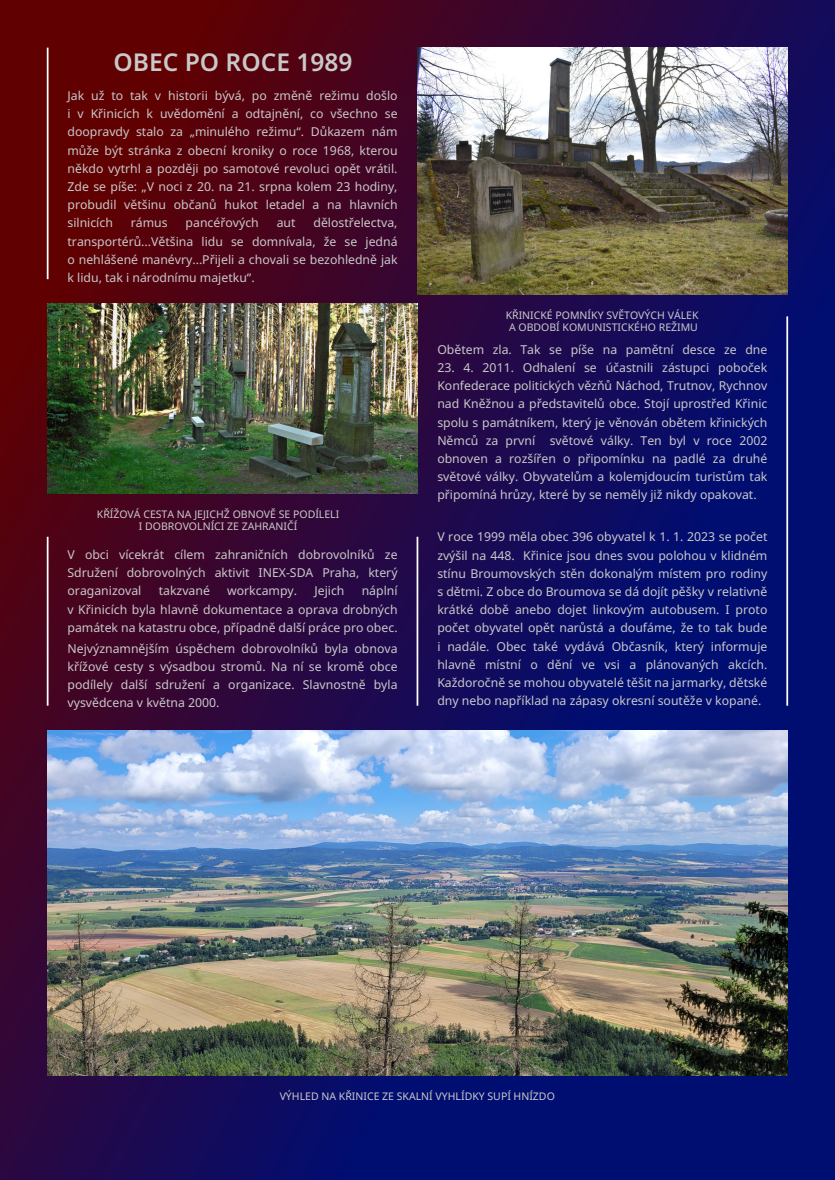
<style>
.page{position:relative;width:835px;height:1180px;background:#fff}
.page>*{position:absolute;margin:0;border:0;box-sizing:border-box;transform-origin:0 0}
.t1{font:600 24.5px "Noto Sans";color:#c9c9c9}
.t2{font:12.25px/18.2px "Noto Sans";color:#c9c9c9;text-align:justify}
.t3{font:10.5px/11.3px "Noto Sans";color:#c9c9c9;text-align:center}
</style>
<div class="page">
<img style="left:0;top:0;width:834px;height:1180px">
<hr style="left:47px;top:537px;width:1px;height:169px;background:#fff">
<hr style="left:47px;top:48px;width:2px;height:231px;background:#fff">
<hr style="left:416px;top:537px;width:2px;height:169px;background:#fff">
<hr style="left:786px;top:316px;width:2px;height:390px;background:#fff">
<img style="left:417px;top:48px;width:370px;height:246px">
<img style="left:48px;top:730px;width:739px;height:345px">
<img style="left:48px;top:304px;width:369px;height:189px">
<h1 class="t1" style="left:113px;top:44px;width:240px">OBEC PO ROCE 1989</h1>
<p class="t2" style="left:67px;top:86px;width:331px">Jak už to tak v historii bývá, po změně režimu došlo i v Křinicích k uvědomění a odtajnění, co všechno se doopravdy stalo za „minulého režimu“. Důkazem nám může být stránka z obecní kroniky o roce 1968, kterou někdo vytrhl a později po samotové revoluci opět vrátil.<br>Zde se píše: „V noci z 20. na 21. srpna kolem 23 hodiny, probudil většinu občanů hukot letadel a na hlavních silnicích</p>
<p class="t2" style="left:67px;top:214px;width:331px;text-indent:246px">dělostřelectva, transportérů...Většina lidu se domnívala, že se jedná o nehlášené manévry...Přijeli a chovali se bezohledně jak k lidu, tak i národnímu majetku“.</p>
<p class="t2" style="left:131px;top:214px;width:38px">rámus</p>
<p class="t2" style="left:186px;top:214px;width:75px">pancéřových</p>
<p class="t2" style="left:277px;top:214px;width:20px">aut</p>
<p class="t3" style="left:97px;top:508px;width:244px">KŘÍŽOVÁ CESTA NA JEJICHŽ OBNOVĚ SE PODÍLELI<br>I DOBROVOLNÍCI ZE ZAHRANIČÍ</p>
<p class="t2" style="left:67px;top:545px;width:331px">V obci vícekrát cílem zahraničních dobrovolníků ze Sdružení dobrovolných aktivit INEX-SDA Praha, který oraganizoval</p>
<p class="t2" style="left:67px;top:581px;width:331px;text-indent:294px">náplní v Křinicích byla hlavně dokumentace a oprava drobných památek na katastru obce, případně další práce pro obec.</p>
<p class="t2" style="left:67px;top:639px;width:331px">Nejvýznamnějším úspěchem dobrovolníků byla obnova křížové cesty s výsadbou stromů. Na ní se kromě obce podílely další sdružení a organizace. Slavnostně byla vysvědcena v května 2000.</p>
<p class="t2" style="left:159px;top:581px;width:53px">takzvané</p>
<p class="t2" style="left:227px;top:581px;width:71px">workcampy.</p>
<p class="t2" style="left:314px;top:581px;width:32px">Jejich</p>
<p class="t3" style="left:505px;top:310px;width:194px">KŘINICKÉ POMNÍKY SVĚTOVÝCH VÁLEK<br>A OBDOBÍ KOMUNISTICKÉHO REŽIMU</p>
<p class="t2" style="left:437px;top:340px;width:331px">Obětem zla. Tak se píše na pamětní desce ze dne</p>
<p class="t2" style="left:437px;top:358px;width:331px">23. 4. 2011. Odhalení se účastnili zástupci poboček Konfederace politických vězňů Náchod, Trutnov, Rychnov nad Kněžnou a představitelů obce. Stojí uprostřed Křinic spolu s památníkem, který je věnován obětem křinických Němců za první světové války. Ten byl v roce 2002 obnoven a rozšířen o připomínku na padlé za druhé světové války. Obyvatelům a kolemjdoucím turistům tak připomíná hrůzy, které by se neměly již nikdy opakovat.</p>
<p class="t2" style="left:437px;top:527px;width:331px">V roce 1999 měla obec 396 obyvatel k 1. 1. 2023 se počet zvýšil na 448. Křinice jsou dnes svou polohou v klidném stínu Broumovských stěn dokonalým místem pro rodiny s dětmi. Z obce do Broumova se dá dojít pěšky v relativně krátké době anebo dojet linkovým autobusem. I proto počet obyvatel opět narůstá a doufáme, že to tak bude i nadále. Obec také vydává Občasník, který informuje hlavně místní o dění ve vsi a plánovaných akcích.<br>Každoročně se mohou obyvatelé těšit na jarmarky, dětské dny nebo například na zápasy okresní soutěže v kopané.</p>
<p class="t3" style="left:279px;top:1090px;width:277px">VÝHLED NA KŘINICE ZE SKALNÍ VYHLÍDKY SUPÍ HNÍZDO</p>
</div>
